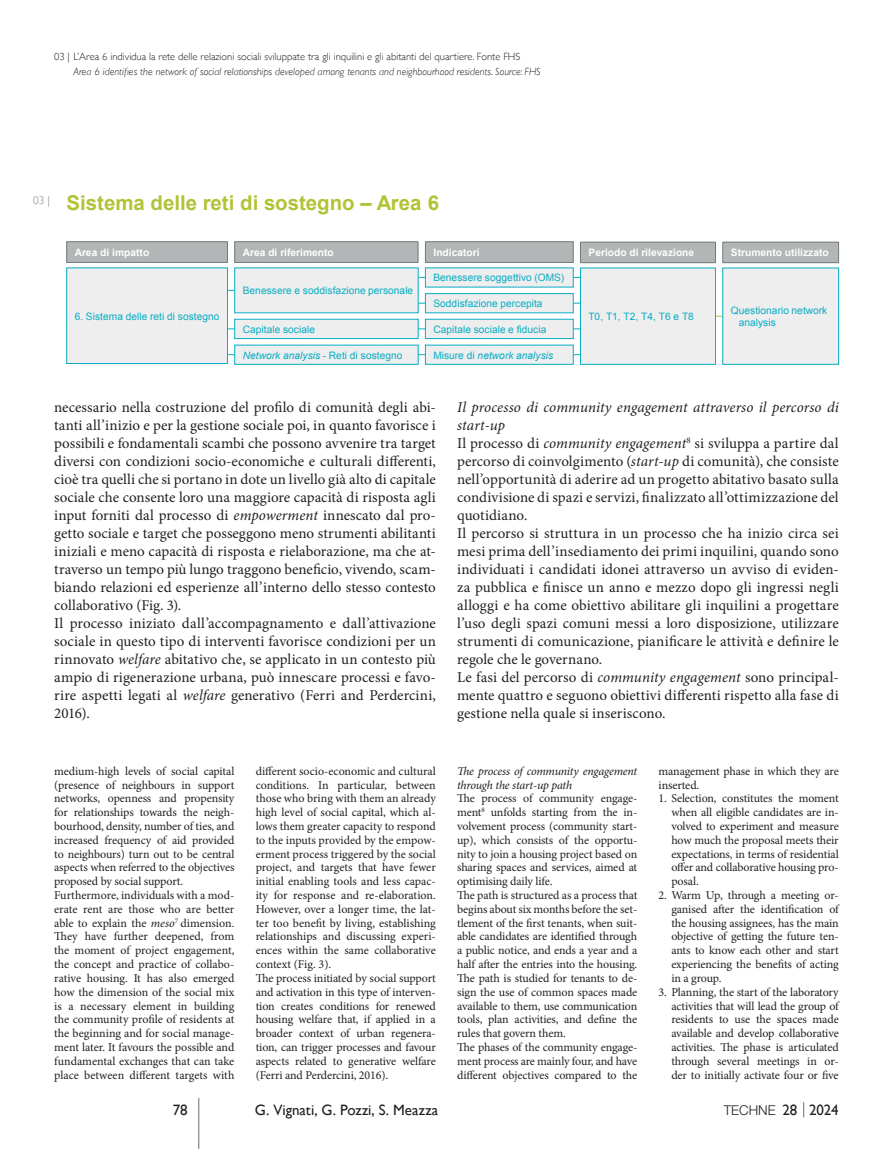
<style>
.page{position:relative;width:893px;height:1149px;background:#fff}
.page>*{position:absolute;margin:0;border:0;box-sizing:border-box;transform-origin:0 0}
.t1{font:700 20.4px "Arial";color:#b1c335}
.t2{font:15px/18px "Minion Pro";letter-spacing:.005em;color:#231f20}
.t3{font:15px "Gill Sans";color:#231f20}
.t4{font:300 13.5px "Helvetica Neue LT Std";color:#231f20}
.t5{font:12px/13.8px "Minion Pro";letter-spacing:-.01em;color:#231f20}
.t6{font:italic 12px/13.8px "Minion Pro";letter-spacing:-.02em;color:#231f20}
.t7{font:300 11.25px "Gill Sans";color:#808285}
.t8{font:300 10.5px "Gill Sans";color:#231f20}
.t9{font:italic 300 10.5px "Gill Sans";color:#231f20}
.t10{font:10.2px/12.3px "Arial";letter-spacing:.005em;color:#09adc5}
.t11{font:700 10.2px "Arial";color:#fff}
.t12{font:italic 10.2px "Arial";letter-spacing:.005em;color:#09adc5}
.s1{font-style:normal}
.s2{font-style:italic}
.s3{font-family:"Gill Sans";font-weight:400;font-size:15px}
</style>
<div class="page">
<svg style="left:803px;top:1102px;width:1px;height:14px"></svg>
<hr style="left:198px;top:1097px;width:1px;height:51px;background:#6c6d70">
<hr style="left:607px;top:316px;width:193px;height:1px;background:#b1c335">
<hr style="left:419px;top:277px;width:193px;height:1px;background:#09adc5">
<hr style="left:419px;top:302px;width:193px;height:1px;background:#09adc5">
<hr style="left:227px;top:328px;width:367px;height:1px;background:#09adc5">
<hr style="left:227px;top:354px;width:367px;height:1px;background:#09adc5">
<div style="left:425px;top:268px;width:148px;height:19px;background:#edeeed"></div>
<div style="left:67px;top:268px;width:161px;height:95px;background:#edeeed"></div>
<div style="left:66px;top:241px;width:162px;height:21px;background:#b2b6b6;border:1px solid #74787a"></div>
<div style="left:234px;top:241px;width:184px;height:21px;background:#b2b6b6;border:1px solid #74787a"></div>
<div style="left:425px;top:241px;width:148px;height:21px;background:#b2b6b6;border:1px solid #74787a"></div>
<div style="left:235px;top:268px;width:183px;height:45px;background:#edeeed"></div>
<div style="left:425px;top:319px;width:148px;height:19px;background:#edeeed"></div>
<div style="left:235px;top:319px;width:183px;height:19px;background:#edeeed"></div>
<div style="left:425px;top:345px;width:148px;height:19px;background:#edeeed"></div>
<div style="left:235px;top:345px;width:183px;height:19px;background:#edeeed"></div>
<div style="left:425px;top:293px;width:148px;height:20px;background:#edeeed;border:1px solid #09adc5"></div>
<div style="left:580px;top:268px;width:136px;height:96px;background:#edeeed;border:1px solid #09adc5"></div>
<div style="left:580px;top:242px;width:135px;height:20px;background:#b2b6b6"></div>
<div style="left:580px;top:242px;width:136px;height:21px;border:1px solid #74787a"></div>
<div style="left:723px;top:242px;width:116px;height:20px;background:#b2b6b6"></div>
<div style="left:722px;top:242px;width:117px;height:21px;border:1px solid #74787a"></div>
<div style="left:723px;top:268px;width:116px;height:96px;background:#edeeed"></div>
<p class="t8" style="left:54px;top:49px;width:468px">03 | L’Area 6 individua la rete delle relazioni sociali sviluppate tra gli inquilini e gli abitanti del quartiere. Fonte FHS</p>
<p class="t9" style="left:73px;top:66px;width:469px">Area 6 identifies the network of social relationships developed among tenants and neighbourhood residents. Source: FHS</p>
<p class="t7" style="left:33px;top:191px;width:18px">03 |</p>
<h1 class="t1" style="left:67px;top:190px;width:374px">Sistema delle reti di sostegno – Area 6</h1>
<p class="t11" style="left:75px;top:245px;width:76px">Area di impatto</p>
<p class="t11" style="left:243px;top:245px;width:92px">Area di riferimento</p>
<p class="t11" style="left:433px;top:245px;width:48px">Indicatori</p>
<p class="t10" style="left:243px;top:284px;width:172px">Benessere e soddisfazione personale</p>
<p class="t10" style="left:243px;top:323px;width:74px">Capitale sociale</p>
<p class="t10" style="left:433px;top:323px;width:115px">Capitale sociale e fiducia</p>
<p class="t12" style="left:243px;top:348px;width:161px">Network analysis <span class="s1">- Reti di sostegno</span></p>
<p class="t12" style="left:433px;top:348px;width:121px"><span class="s1">Misure di</span> network analysis</p>
<p class="t10" style="left:433px;top:271px;width:132px">Benessere soggettivo (OMS)</p>
<p class="t10" style="left:433px;top:297px;width:111px">Soddisfazione percepita</p>
<p class="t10" style="left:75px;top:310px;width:146px">6. Sistema delle reti di sostegno</p>
<p class="t11" style="left:589px;top:246px;width:107px">Periodo di rilevazione</p>
<p class="t11" style="left:731px;top:246px;width:99px">Strumento utilizzato</p>
<p class="t10" style="left:588px;top:310px;width:107px">T0, T1, T2, T4, T6 e T8</p>
<p class="t10" style="left:739px;top:304px;width:90px;text-indent:-8px">Questionario network analysis</p>
<p class="t2" style="left:54px;top:398px;width:383px">necessario nella costruzione del profilo di comunità degli abi&shy;tanti all’inizio e per la gestione sociale poi, in quanto favorisce i possibili e fondamentali scambi che possono avvenire tra target diversi con condizioni socio-economiche e culturali differenti, cioè tra quelli che si portano in dote un livello già alto di capitale sociale che consente loro una maggiore capacità di risposta agli input forniti dal processo di <span class="s2">empowerment</span> innescato dal pro&shy;getto sociale e target che posseggono meno strumenti abilitanti iniziali e meno capacità di risposta e rielaborazione, ma che at&shy;traverso un tempo più lungo traggono beneficio, vivendo, scam&shy;biando relazioni ed esperienze all’interno dello stesso contesto collaborativo (Fig. 3).<br>Il processo iniziato dall’accompagnamento e dall’attivazione sociale in questo tipo di interventi favorisce condizioni per un rinnovato <span class="s2">welfare</span> abitativo che, se applicato in un contesto più ampio di rigenerazione urbana, può innescare processi e favo&shy;rire aspetti legati al <span class="s2">welfare</span> generativo (Ferri and Perdercini, 2016).</p>
<p class="t2" style="left:457px;top:398px;width:383px"><span class="s2">Il processo di community engagement attraverso il percorso di start-up<br></span>Il processo di <span class="s2">community engagement</span><sup>8</sup> si sviluppa a partire dal percorso di coinvolgimento (<span class="s2">start-up</span> di comunità), che consiste nell’opportunità di aderire ad un progetto abitativo basato sulla condivisione di spazi e servizi, finalizzato all’ottimizzazione del quotidiano.<br>Il percorso si struttura in un processo che ha inizio circa sei mesi prima dell’insediamento dei primi inquilini, quando sono individuati i candidati idonei attraverso un avviso di eviden&shy;za pubblica e finisce un anno e mezzo dopo gli ingressi negli alloggi e ha come obiettivo abilitare gli inquilini a progettare l’uso degli spazi comuni messi a loro disposizione, utilizzare strumenti di comunicazione, pianificare le attività e definire le regole che le governano.<br>Le fasi del percorso di <span class="s2">community engagement</span> sono principal&shy;mente quattro e seguono obiettivi differenti rispetto alla fase di gestione nella quale si inseriscono.</p>
<p class="t5" style="left:54px;top:763px;width:182px">medium-high levels of social capital (presence of neighbours in support networks, openness and propensity for relationships towards the neigh&shy;bourhood, density, number of ties, and increased frequency of aid provided to neighbours) turn out to be central aspects when referred to the objectives proposed by social support.<br>Furthermore, individuals with a mod&shy;erate rent are those who are better able to explain the <span class="s2">meso</span><sup>7</sup> dimension.<br>They have further deepened, from the moment of project engagement, the concept and practice of collabo&shy;rative housing. It has also emerged how the dimension of the social mix is a necessary element in building the community profile of residents at the beginning and for social manage&shy;ment later. It favours the possible and fundamental exchanges that can take place between different targets with</p>
<p class="t5" style="left:256px;top:763px;width:182px">different socio-economic and cultural conditions. In particular, between those who bring with them an already high level of social capital, which al&shy;lows them greater capacity to respond to the inputs provided by the empow&shy;erment process triggered by the social project, and targets that have fewer initial enabling tools and less capac&shy;ity for response and re-elaboration.<br>However, over a longer time, the lat&shy;ter too benefit by living, establishing relationships and discussing experi&shy;ences within the same collaborative context (Fig. 3).<br>The process initiated by social support and activation in this type of interven&shy;tion creates conditions for renewed housing welfare that, if applied in a broader context of urban regenera&shy;tion, can trigger processes and favour aspects related to generative welfare (Ferri and Perdercini, 2016).</p>
<p class="t6" style="left:457px;top:763px;width:182px">The process of community engagement through the start-up path</p>
<p class="t5" style="left:457px;top:791px;width:182px">The process of community engage&shy;ment<sup>8</sup> unfolds starting from the in&shy;volvement process (community start&shy;up), which consists of the opportu&shy;nity to join a housing project based on sharing spaces and services, aimed at optimising daily life.<br>The path is structured as a process that begins about six months before the set&shy;tlement of the first tenants, when suit&shy;able candidates are identified through a public notice, and ends a year and a half after the entries into the housing.<br>The path is studied for tenants to de&shy;sign the use of common spaces made available to them, use communication tools, plan activities, and define the rules that govern them.<br>The phases of the community engage&shy;ment process are mainly four, and have different objectives compared to the</p>
<p class="t5" style="left:659px;top:763px;width:182px">management phase in which they are inserted.</p>
<p class="t5" style="left:671px;top:791px;width:169px;text-align:justify;text-indent:-13px">1. Selection, constitutes the moment when all eligible candidates are in&shy;volved to experiment and measure how much the proposal meets their expectations, in terms of residential offer and collaborative housing pro&shy;posal.</p>
<p class="t5" style="left:671px;top:888px;width:169px;text-align:justify;text-indent:-13px">2. Warm Up, through a meeting or&shy;ganised after the identification of the housing assignees, has the main objective of getting the future ten&shy;ants to know each other and start experiencing the benefits of acting in a group.</p>
<p class="t5" style="left:671px;top:984px;width:169px;text-align:justify;text-indent:-13px">3. Planning, the start of the laboratory activities that will lead the group of residents to use the spaces made available and develop collaborative activities. The phase is articulated through several meetings in or&shy;der to initially activate four or five</p>
<p class="t3" style="left:173px;top:1100px;width:16px">78</p>
<p class="t3" style="left:255px;top:1100px;width:185px">G. Vignati, G. Pozzi, S. Meazza</p>
<p class="t4" style="left:724px;top:1101px;width:117px">TECHNE <span class="s3">28 2024</span></p>
</div>
